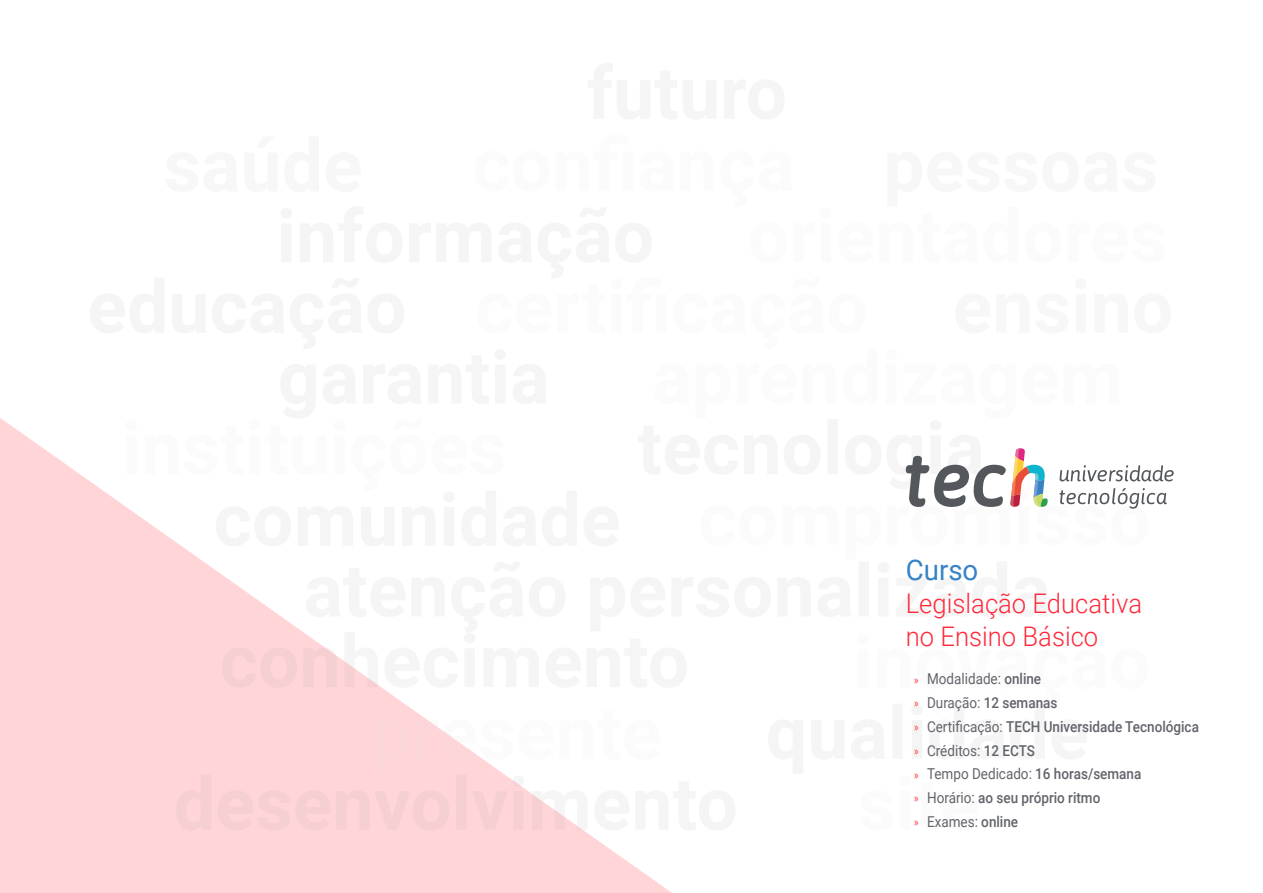
<style>
.page{position:relative;width:1263px;height:893px;background:#fff}
.page>*{position:absolute;margin:0;border:0;box-sizing:border-box;transform-origin:0 0}
.t1{font:28.5px "Roboto";color:#3783c5}
.t2{font:300 27px/33px "Roboto";color:#ff293a;scale:.95 1}
.t3{font:500 15px/23.7px "Roboto";color:#61646a;scale:.9 1}
.s1{font-family:"Myriad Pro";font-weight:400;font-size:12px;color:#ff293a}
.s2{font-weight:400}
</style>
<div class="page">
<svg style="left:0;top:418px;width:672px;height:475px;background:#fedadc"></svg>
<svg style="left:306px;top:561px;width:366px;height:71px"></svg>
<svg style="left:222px;top:632px;width:450px;height:56px"></svg>
<svg style="left:176px;top:711px;width:496px;height:119px"></svg>
<svg style="left:90px;top:418px;width:1084px;height:142px"></svg>
<h1 class="t1" style="left:906px;top:550px;width:74px">Curso</h1>
<h2 class="t2" style="left:906px;top:586px;width:250px">Legislação Educativa no Ensino Básico</h2>
<p class="t3" style="left:914px;top:667px;width:318px"><span class="s1">»</span> <span class="s2">Modalidade:</span> online<br><span class="s1">»</span> <span class="s2">Duração:</span> 12 semanas<br><span class="s1">»</span> <span class="s2">Certificação:</span> TECH Universidade Tecnológica <span class="s1">»</span> <span class="s2">Créditos:</span> 12 ECTS<br><span class="s1">»</span> <span class="s2">Tempo Dedicado:</span> 16 horas/semana<br><span class="s1">»</span> <span class="s2">Horário:</span> ao seu próprio ritmo<br><span class="s1">»</span> <span class="s2">Exames:</span> online</p>
</div>
